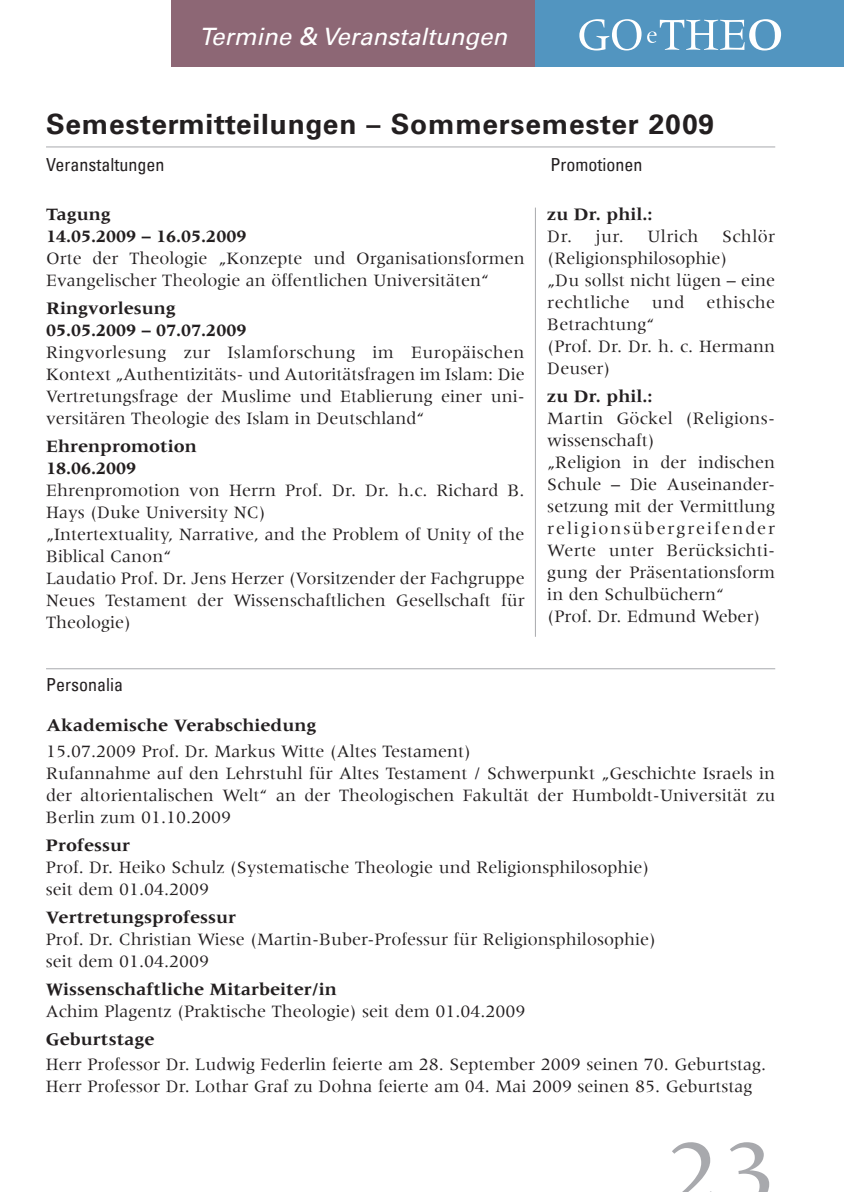
<style>
.page{position:relative;width:844px;height:1192px;background:#fff}
.page>*{position:absolute;margin:0;border:0;box-sizing:border-box;transform-origin:0 0}
.t1{font:100px "Meridien";color:#a8a9ad}
.t2{font:700 28px "Univers LT";letter-spacing:.03em;color:#231f20}
.t3{font:italic 24px "Univers LT";color:#fff}
.t4{font:18px/22px "Meridien";color:#231f20}
.t5{font:700 18px/22px "Meridien";color:#231f20}
.t6{font:condensed 18px "Univers LT";color:#231f20}
</style>
<div class="page">
<div style="left:171px;top:0;width:365px;height:67px;background:#8d6775"></div>
<div style="left:535px;top:0;width:308px;height:67px;background:#5295c0"></div>
<svg style="left:579px;top:19px;width:201px;height:32px"></svg>
<hr style="left:46px;top:146px;width:729px;height:1px;background:#a8a9ad">
<hr style="left:46px;top:668px;width:729px;height:1px;background:#a8a9ad">
<hr style="left:534px;top:208px;width:1px;height:429px;background:#a8a9ad">
<h3 class="t3" style="left:199px;top:22px;width:309px">Termine &amp; Veranstaltungen</h3>
<h2 class="t2" style="left:46px;top:108px;width:669px">Semestermitteilungen – Sommersemester 2009</h2>
<p class="t6" style="left:46px;top:153px;width:120px">Veranstaltungen</p>
<p class="t6" style="left:550px;top:153px;width:93px">Promotionen</p>
<p class="t5" style="left:46px;top:203px;width:202px">Tagung<br>14.05.2009 – 16.05.2009</p>
<p class="t4" style="left:46px;top:247px;width:480px">Orte der Theologie „Konzepte und Organisationsformen<br>Evangelischer Theologie an öffentlichen Universitäten“</p>
<p class="t5" style="left:46px;top:297px;width:202px">Ringvorlesung<br>05.05.2009 – 07.07.2009</p>
<p class="t4" style="left:46px;top:341px;width:480px;text-align:justify">Ringvorlesung zur Islamforschung im Europäischen Kontext „Authentizitäts- und Autoritätsfragen im Islam: Die Vertretungsfrage der Muslime und Etablierung einer uni&shy;versitären Theologie des Islam in Deutschland“</p>
<p class="t5" style="left:46px;top:435px;width:152px">Ehrenpromotion<br>18.06.2009</p>
<p class="t4" style="left:46px;top:479px;width:480px">Ehrenpromotion von Herrn Prof. Dr. Dr. h.c. Richard B.<br>Hays (Duke University NC)<br>„Intertextuality, Narrative, and the Problem of Unity of the Biblical Canon“<br>Laudatio Prof. Dr. Jens Herzer (Vorsitzender der Fachgruppe Neues Testament der Wissenschaftlichen Gesellschaft für Theologie)</p>
<p class="t6" style="left:46px;top:673px;width:78px">Personalia</p>
<p class="t5" style="left:547px;top:203px;width:106px">zu Dr. phil.:</p>
<p class="t4" style="left:547px;top:225px;width:78px">Dr. jur.</p>
<p class="t4" style="left:647px;top:225px;width:52px">Ulrich</p>
<p class="t4" style="left:547px;top:225px;width:229px;text-indent:175px">Schlör (Religionsphilosophie)<br>„Du sollst nicht lügen – eine rechtliche und ethische<br>Betrachtung“<br>(Prof. Dr. Dr. h. c. Hermann<br>Deuser)</p>
<p class="t5" style="left:547px;top:385px;width:106px">zu Dr. phil.:</p>
<p class="t4" style="left:547px;top:407px;width:229px">Martin Göckel (Religions&shy;wissenschaft)<br>„Religion in der indischen<br>Schule – Die Auseinander&shy;setzung mit der Vermittlung religionsübergreifender<br>Werte unter Berücksichti&shy;gung der Präsentationsform in den Schulbüchern“<br>(Prof. Dr. Edmund Weber)</p>
<p class="t5" style="left:46px;top:713px;width:272px">Akademische Verabschiedung</p>
<p class="t4" style="left:46px;top:740px;width:730px">15.07.2009 Prof. Dr. Markus Witte (Altes Testament)<br>Rufannahme auf den Lehrstuhl für Altes Testament / Schwerpunkt „Geschichte Israels in der altorientalischen Welt“ an der Theologischen Fakultät der Humboldt-Universität zu Berlin zum 01.10.2009</p>
<p class="t5" style="left:46px;top:833px;width:85px">Professur</p>
<p class="t4" style="left:46px;top:856px;width:605px">Prof. Dr. Heiko Schulz (Systematische Theologie und Religionsphilosophie) seit dem 01.04.2009</p>
<p class="t5" style="left:46px;top:905px;width:192px">Vertretungsprofessur</p>
<p class="t4" style="left:46px;top:928px;width:611px">Prof. Dr. Christian Wiese (Martin-Buber-Professur für Religionsphilosophie) seit dem 01.04.2009</p>
<p class="t5" style="left:46px;top:977px;width:292px">Wissenschaftliche Mitarbeiter/in</p>
<p class="t4" style="left:46px;top:1000px;width:481px">Achim Plagentz (Praktische Theologie) seit dem 01.04.2009</p>
<p class="t5" style="left:46px;top:1027px;width:110px">Geburtstage</p>
<p class="t4" style="left:46px;top:1053px;width:721px">Herr Professor Dr. Ludwig Federlin feierte am 28. September 2009 seinen 70. Geburtstag.<br>Herr Professor Dr. Lothar Graf zu Dohna feierte am 04. Mai 2009 seinen 85. Geburtstag</p>
<h1 class="t1" style="left:664px;top:1120px;width:114px">23</h1>
</div>
